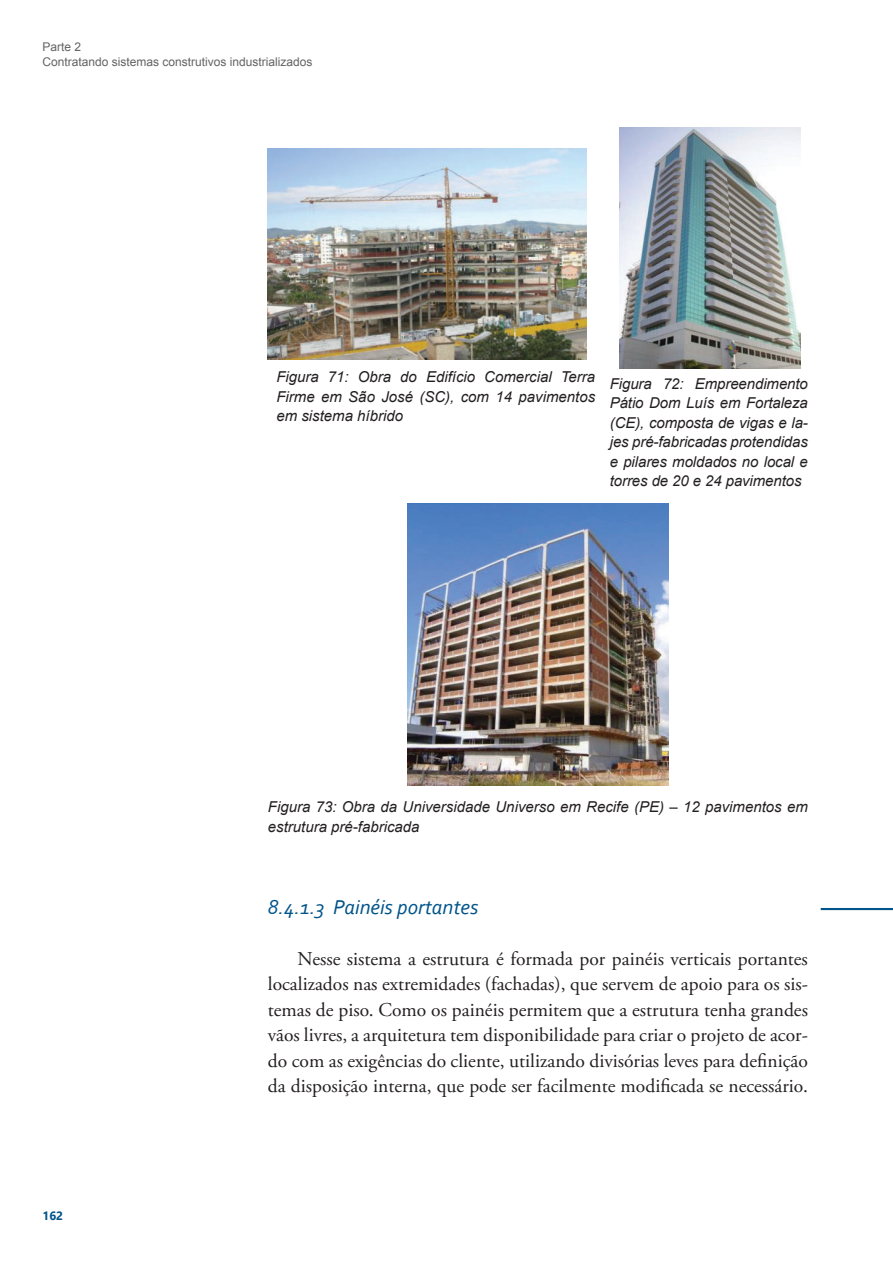
<style>
.page{position:relative;width:893px;height:1263px;background:#fff}
.page>*{position:absolute;margin:0;border:0;box-sizing:border-box;transform-origin:0 0}
.t1{font:italic 21px "Corbel";color:#01548a}
.t2{font:19.5px/25.5px "Adobe Garamond Pro";color:#231f20;text-align:justify}
.t3{font:italic 15px/19.5px "Arial";color:#231f20;text-align:justify}
.t4{font:12px/14.4px "Arial";color:#636366}
.t5{font:700 12px "Gadugi";color:#01548a}
</style>
<div class="page">
<hr style="left:821px;top:908px;width:72px;height:2px;background:#01548a">
<img style="left:268px;top:148px;width:319px;height:211px">
<img style="left:620px;top:128px;width:180px;height:241px">
<img style="left:408px;top:503px;width:260px;height:283px">
<p class="t4" style="left:43px;top:40px;width:272px">Parte 2<br>Contratando sistemas construtivos industrializados</p>
<p class="t3" style="left:276px;top:367px;width:320px">Figura 71: Obra do Edifício Comercial Terra Firme em São José (SC), com 14 pavimentos em sistema híbrido</p>
<p class="t3" style="left:610px;top:374px;width:200px">Figura 72: Empreendimento Pátio Dom Luís em Fortaleza (CE), composta de vigas e la&shy;jes pré-fabricadas protendidas e pilares moldados no local e torres de 20 e 24 pavimentos</p>
<p class="t3" style="left:268px;top:798px;width:541px">Figura 73: Obra da Universidade Universo em Recife (PE) – 12 pavimentos em estrutura pré-fabricada</p>
<p class="t5" style="left:43px;top:1208px;width:22px">162</p>
<p class="t1" style="left:268px;top:894px;width:212px">8.4.1.3 Painéis portantes</p>
<p class="t2" style="left:268px;top:947px;width:542px;text-indent:30px">Nesse sistema a estrutura é formada por painéis verticais portantes localizados nas extremidades (fachadas), que servem de apoio para os sis&shy;temas de piso. Como os painéis permitem que a estrutura tenha grandes vãos livres, a arquitetura tem disponibilidade para criar o projeto de acor&shy;do com as exigências do cliente, utilizando divisórias leves para definição da disposição interna, que pode ser facilmente modificada se necessário.</p>
</div>
